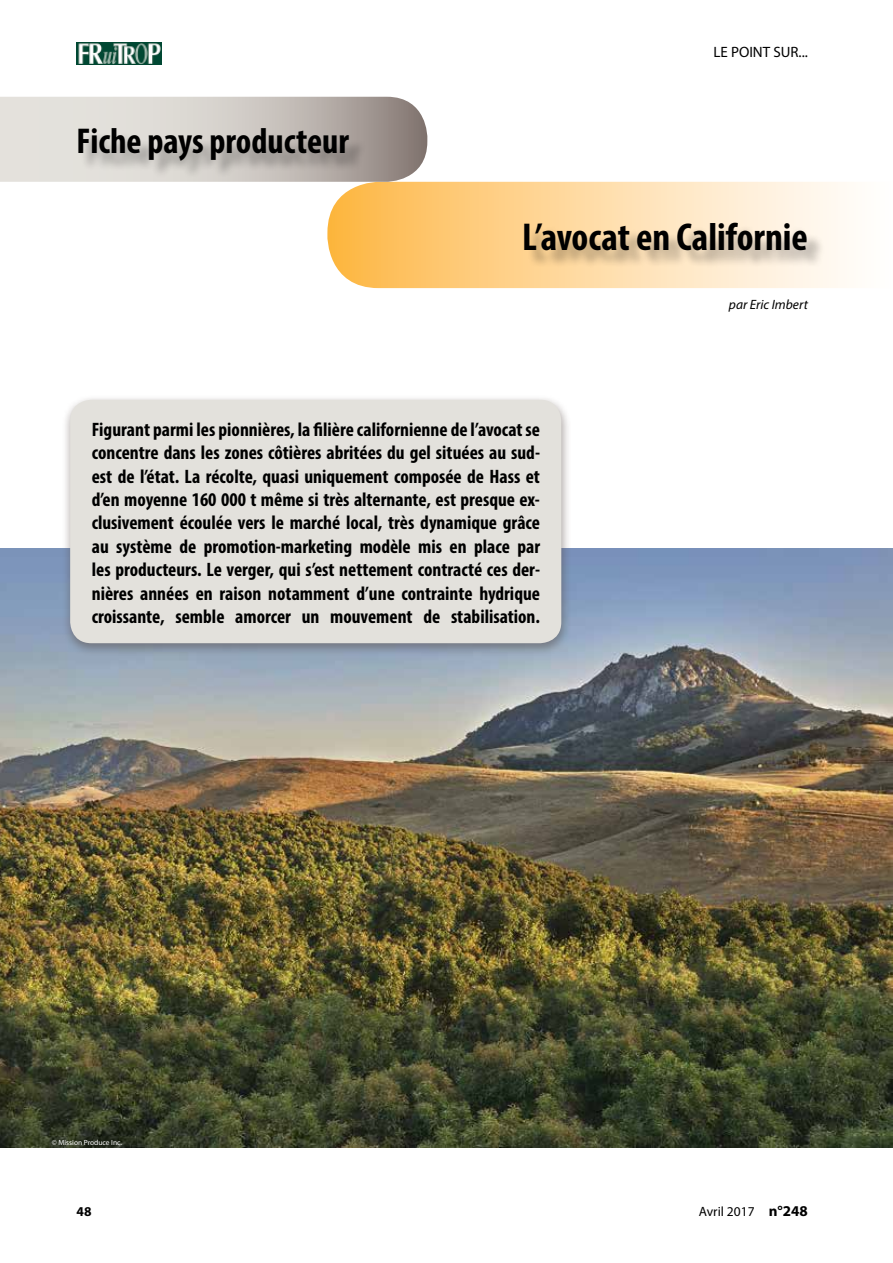
<style>
.page{position:relative;width:893px;height:1263px;background:#fff}
.page>*{position:absolute;margin:0;border:0;box-sizing:border-box;transform-origin:0 0}
.t1{font:700 condensed 39px "Myriad Pro";color:#000}
.t2{font:700 condensed 36px "Myriad Pro";color:#000}
.t3{font:700 condensed 19.5px/23.4px "Myriad Pro";color:#000;text-align:justify}
.t4{font:15px "Myriad Pro";color:#000}
.t5{font:13.5px "Myriad Pro";color:#000}
.t6{font:italic 13.5px "Myriad Pro";color:#000}
.t7{font:700 13.5px "Myriad Pro";color:#000}
.t8{font:7.5px "Myriad Pro";color:#fff}
.s1{font-weight:700;font-size:15px}
</style>
<div class="page">
<img style="left:77px;top:42px;width:84px;height:22px">
<img style="left:0;top:549px;width:893px;height:599px">
<div style="left:62px;top:395px;width:509px;height:261px;background:#554742;opacity:.5"></div>
<div style="left:70px;top:400px;width:491px;height:243px;background:#e3e1dc;border-radius:21px"></div>
<svg style="left:327px;top:182px;width:522px;height:106px;background:#fed89d"></svg>
<svg style="left:0;top:97px;width:427px;height:85px;background:#cac5c0"></svg>
<div style="left:526px;top:225px;width:299px;height:43px;background:#000;opacity:.3"></div>
<div style="left:81px;top:131px;width:286px;height:48px;background:#000;opacity:.3"></div>
<h2 class="t2" style="left:77px;top:119px;width:274px">Fiche pays producteur</h2>
<p class="t4" style="left:713px;top:42px;width:96px">LE POINT SUR...</p>
<h1 class="t1" style="left:522px;top:212px;width:287px">L’avocat en Californie</h1>
<p class="t6" style="left:729px;top:296px;width:80px">par Eric Imbert</p>
<p class="t3" style="left:92px;top:417px;width:450px">Figurant parmi les pionnières, la filière californienne de l’avocat se concentre dans les zones côtières abritées du gel situées au sud&shy;est de l’état. La récolte, quasi uniquement composée de Hass et d’en moyenne 160 000 t même si très alternante, est presque ex&shy;clusivement écoulée vers le marché local, très dynamique grâce au système de promotion-marketing modèle mis en place par les producteurs. Le verger, qui s’est nettement contracté ces der&shy;nières années en raison notamment d’une contrainte hydrique croissante, semble amorcer un mouvement de stabilisation.</p>
<p class="t8" style="left:52px;top:1138px;width:72px">© Mission Produce Inc.</p>
<p class="t7" style="left:77px;top:1203px;width:16px">48</p>
<p class="t5" style="left:699px;top:1203px;width:111px">Avril 2017 <span class="s1">n°248</span></p>
</div>
